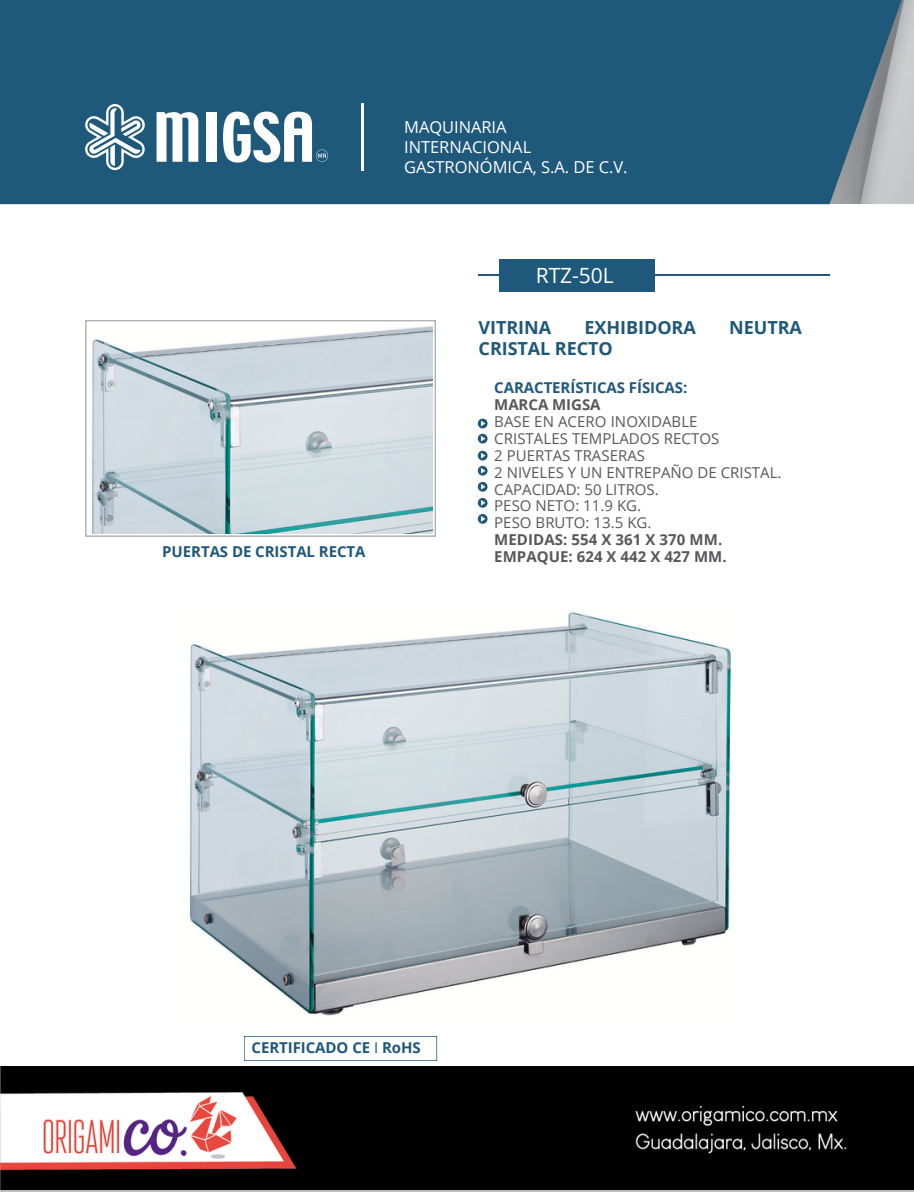
<style>
.page{position:relative;width:914px;height:1192px;background:#fff}
.page>*{position:absolute;margin:0;border:0;box-sizing:border-box;transform-origin:0 0}
.t1{font:21px "Open Sans";letter-spacing:-.005em;color:#fff}
.t2{font:700 18px "Open Sans";letter-spacing:-.005em;color:#1e587b}
.t3{font:16.5px/20.2px "Open Sans";color:#fff}
.t4{font:15px "Open Sans";color:#58585a}
.t5{font:700 15px "Open Sans";letter-spacing:-.005em;color:#1e587b}
.t6{font:700 15px "Open Sans";letter-spacing:.005em;color:#58585a}
.s1{font-weight:400}
</style>
<div class="page">
<div style="left:901px;top:0;width:13px;height:204px;background:#c8c9cb"></div>
<svg style="left:85px;top:320px;width:351px;height:217px"></svg>
<svg style="left:244px;top:1036px;width:193px;height:24px"></svg>
<div style="left:478px;top:434px;width:9px;height:9px;background:#1e587b;border-radius:50%"></div>
<svg style="left:481px;top:436px;width:4px;height:5px"></svg>
<svg style="left:478px;top:418px;width:9px;height:10px"></svg>
<svg style="left:481px;top:420px;width:4px;height:6px"></svg>
<div style="left:478px;top:498px;width:9px;height:9px;background:#1e587b;border-radius:50%"></div>
<svg style="left:481px;top:500px;width:4px;height:5px"></svg>
<svg style="left:478px;top:514px;width:9px;height:10px"></svg>
<svg style="left:481px;top:516px;width:4px;height:5px"></svg>
<svg style="left:478px;top:450px;width:9px;height:10px"></svg>
<svg style="left:481px;top:453px;width:4px;height:5px"></svg>
<div style="left:478px;top:482px;width:9px;height:9px;background:#1e587b;border-radius:50%"></div>
<svg style="left:481px;top:484px;width:4px;height:5px"></svg>
<div style="left:478px;top:466px;width:9px;height:9px;background:#1e587b;border-radius:50%"></div>
<svg style="left:481px;top:468px;width:4px;height:5px"></svg>
<div style="left:0;top:0;width:901px;height:204px;background:#1e587b"></div>
<svg style="left:84px;top:104px;width:62px;height:66px"></svg>
<svg style="left:156px;top:112px;width:42px;height:50px"></svg>
<div style="left:206px;top:112px;width:10px;height:50px;background:#fff"></div>
<svg style="left:223px;top:111px;width:105px;height:51px"></svg>
<hr style="left:362px;top:104px;width:1px;height:66px;background:#fff">
<hr style="left:478px;top:274px;width:351px;height:1px;background:#1e587b">
<div style="left:500px;top:259px;width:154px;height:32px;background:#1e587b"></div>
<div style="left:0;top:1114px;width:914px;height:77px;background:#000"></div>
<img style="left:190px;top:612px;width:541px;height:404px">
<img style="left:88px;top:323px;width:344px;height:211px">
<img style="left:0;top:1066px;width:914px;height:123px">
<p class="t3" style="left:404px;top:116px;width:225px">MAQUINARIA<br>INTERNACIONAL<br>GASTRONÓMICA, S.A. DE C.V.</p>
<p class="t5" style="left:162px;top:541px;width:205px">PUERTAS DE CRISTAL RECTA</p>
<p class="t1" style="left:536px;top:260px;width:79px">RTZ-50L</p>
<p class="t2" style="left:478px;top:315px;width:74px">VITRINA</p>
<p class="t2" style="left:584px;top:315px;width:113px">EXHIBIDORA</p>
<p class="t2" style="left:729px;top:315px;width:74px">NEUTRA</p>
<p class="t2" style="left:478px;top:335px;width:136px">CRISTAL RECTO</p>
<p class="t5" style="left:494px;top:377px;width:195px">CARACTERÍSTICAS FÍSICAS:</p>
<p class="t6" style="left:494px;top:394px;width:108px">MARCA MIGSA</p>
<p class="t4" style="left:494px;top:411px;width:205px">BASE EN ACERO INOXIDABLE</p>
<p class="t4" style="left:494px;top:428px;width:227px">CRISTALES TEMPLADOS RECTOS</p>
<p class="t4" style="left:494px;top:444px;width:152px">2 PUERTAS TRASERAS</p>
<p class="t4" style="left:494px;top:461px;width:289px">2 NIVELES Y UN ENTREPAÑO DE CRISTAL.</p>
<p class="t4" style="left:494px;top:478px;width:166px">CAPACIDAD: 50 LITROS.</p>
<p class="t4" style="left:494px;top:495px;width:148px">PESO NETO: 11.9 KG.</p>
<p class="t4" style="left:494px;top:512px;width:159px">PESO BRUTO: 13.5 KG.</p>
<p class="t6" style="left:494px;top:529px;width:229px">MEDIDAS: 554 X 361 X 370 MM.</p>
<p class="t6" style="left:494px;top:546px;width:234px">EMPAQUE: 624 X 442 X 427 MM.</p>
<p class="t5" style="left:251px;top:1037px;width:171px">CERTIFICADO CE <span class="s1">I</span> RoHS</p>
</div>
